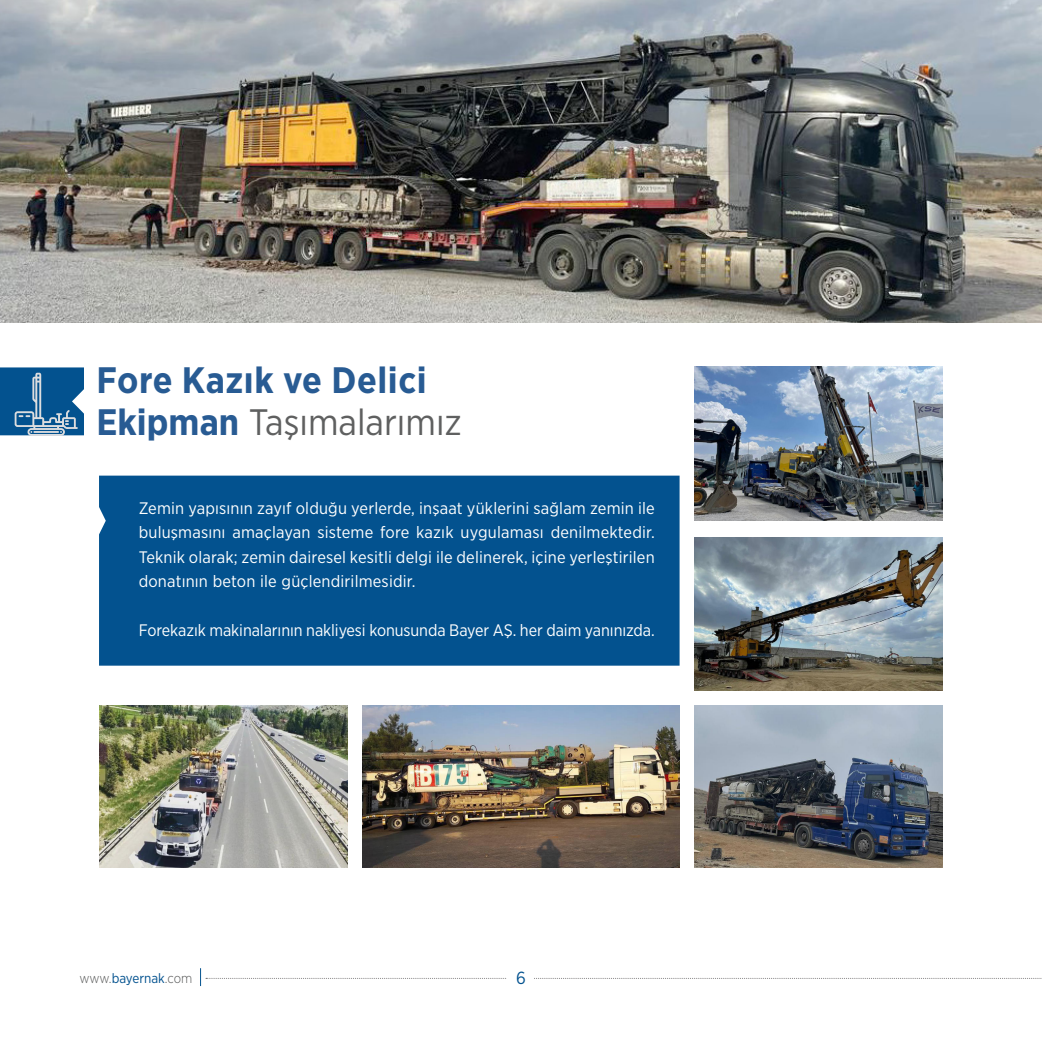
<style>
.page{position:relative;width:1042px;height:1042px;background:#fff}
.page>*{position:absolute;margin:0;border:0;box-sizing:border-box;transform-origin:0 0}
.t1{font:700 36.75px/42px "Gotham Narrow";letter-spacing:.015em;color:#285b93}
.t2{font:17.5px "Gotham Narrow";color:#03528f}
.t3{font:16.62px/24.5px "Gotham Narrow";letter-spacing:-.005em;color:#fff;text-align:justify}
.t4{font:300 13.65px "Gotham Narrow";letter-spacing:-.015em;color:#565757}
.s1{font-weight:400;color:#5f6060}
.s2{font-weight:400;color:#03528f}
</style>
<div class="page">
<svg style="left:200px;top:968px;width:842px;height:18px"></svg>
<div style="left:508px;top:956px;width:26px;height:34px;background:#fff"></div>
<img style="left:0;top:0;width:1042px;height:322px">
<img style="left:99px;top:705px;width:248px;height:162px">
<img style="left:694px;top:705px;width:248px;height:162px">
<img style="left:694px;top:537px;width:248px;height:153px">
<img style="left:694px;top:367px;width:248px;height:153px">
<img style="left:362px;top:705px;width:317px;height:162px">
<div style="left:99px;top:476px;width:580px;height:189px;background:#03528f"></div>
<svg style="left:0;top:367px;width:84px;height:69px"></svg>
<p class="t1" style="left:97px;top:359px;width:367px">Fore Kazık ve Delici<br>Ekipman <span class="s1">Taşımalarımız</span></p>
<p class="t3" style="left:139px;top:495px;width:517px">Zemin yapısının zayıf olduğu yerlerde, inşaat yüklerini sağlam zemin ile buluşmasını amaçlayan sisteme fore kazık uygulaması denilmektedir.<br>Teknik olarak; zemin dairesel kesitli delgi ile delinerek, içine yerleştirilen donatının beton ile güçlendirilmesidir.</p>
<p class="t3" style="left:139px;top:618px;width:517px">Forekazık makinalarının nakliyesi konusunda Bayer AŞ. her daim yanınızda.</p>
<p class="t4" style="left:80px;top:969px;width:114px">www.<span class="s2">bayernak</span>.com</p>
<p class="t2" style="left:516px;top:967px;width:11px">6</p>
</div>
